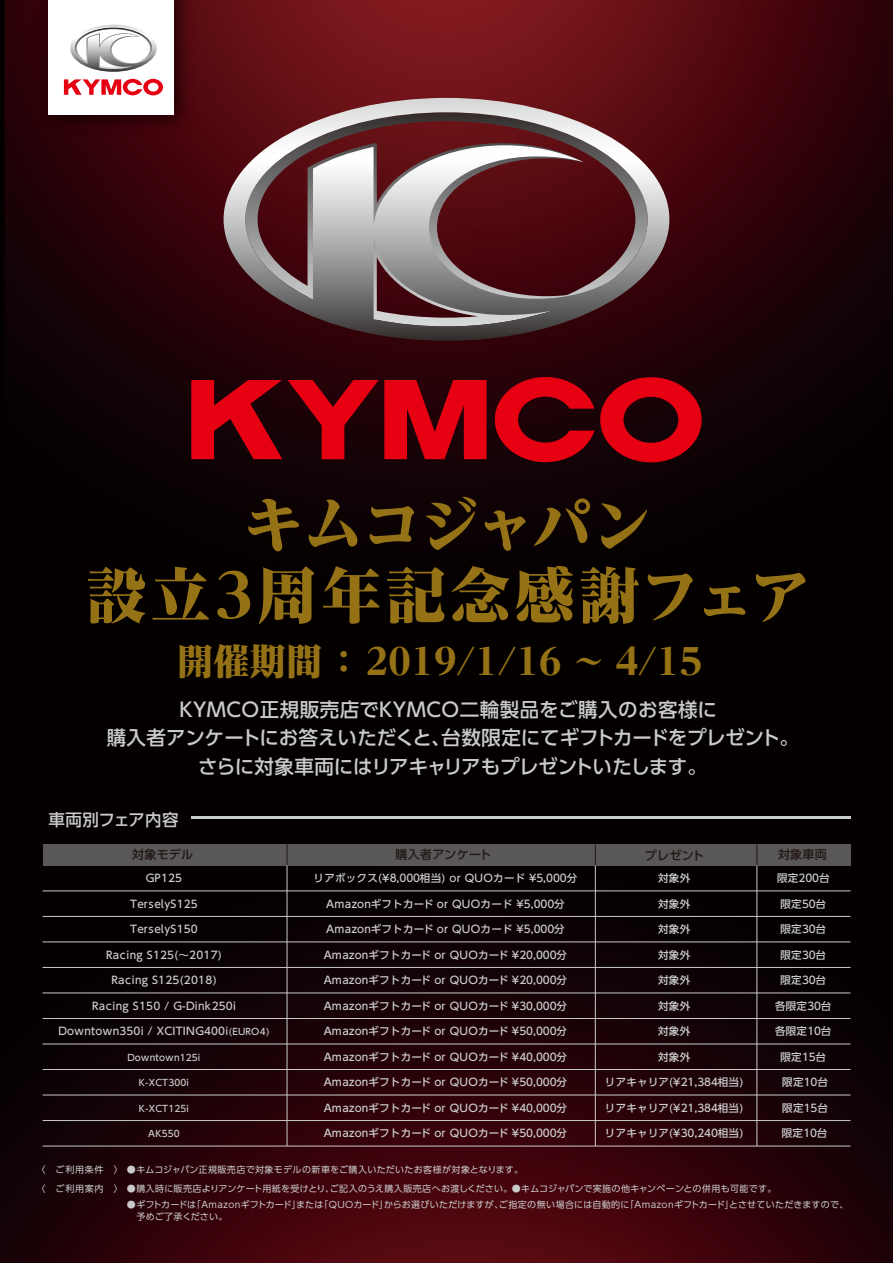
<style>
.page{position:relative;width:893px;height:1263px;background:#fff}
.page>*{position:absolute;margin:0;border:0;box-sizing:border-box;transform-origin:0 0}
.t1{font:800 expanded 60px/70.5px "Reim Pro";letter-spacing:.02em;color:#967216;text-align:center}
.t2{font:800 expanded 36px "Reim Pro";letter-spacing:.01em;color:#967216}
.t3{font:500 19.5px/28.5px "UD Shin Go Pro";color:#c9caca;text-align:center}
.t4{font:500 16.5px "UD Shin Go Pro";letter-spacing:.01em;color:#c9caca}
.t5{font:500 12px "UD Shin Go Pro";letter-spacing:.025em;color:#221815}
.t6{font:500 10.5px "UD Shin Go Pro";letter-spacing:.015em;color:#c9caca}
.t7{font:9px/19px "UD Shin Go Pro";letter-spacing:.035em;color:#c9caca}
.t8{font:500 9px "UD Shin Go Pro";letter-spacing:.015em;color:#c9caca}
.s1{font-size:9px}
</style>
<div class="page">
<img style="left:0;top:0;width:893px;height:1263px">
<div style="left:43px;top:844px;width:807px;height:21px;background:#595757"></div>
<hr style="left:191px;top:816px;width:659px;height:3px;background:#c9caca">
<hr style="left:43px;top:890px;width:807px;height:1px;background:#c9caca">
<hr style="left:43px;top:916px;width:807px;height:1px;background:#c9caca">
<hr style="left:43px;top:967px;width:807px;height:1px;background:#c9caca">
<hr style="left:43px;top:941px;width:807px;height:1px;background:#c9caca">
<hr style="left:43px;top:992px;width:807px;height:1px;background:#c9caca">
<hr style="left:43px;top:1018px;width:807px;height:1px;background:#c9caca">
<hr style="left:43px;top:1043px;width:807px;height:1px;background:#c9caca">
<hr style="left:43px;top:1069px;width:807px;height:1px;background:#c9caca">
<hr style="left:43px;top:1095px;width:807px;height:1px;background:#c9caca">
<hr style="left:43px;top:1120px;width:807px;height:1px;background:#c9caca">
<hr style="left:43px;top:1146px;width:807px;height:1px;background:#c9caca">
<hr style="left:287px;top:865px;width:1px;height:281px;background:#c9caca">
<svg style="left:287px;top:844px;width:1px;height:21px"></svg>
<hr style="left:595px;top:865px;width:1px;height:281px;background:#c9caca">
<svg style="left:595px;top:844px;width:1px;height:21px"></svg>
<hr style="left:756px;top:865px;width:1px;height:281px;background:#c9caca">
<svg style="left:756px;top:844px;width:1px;height:21px"></svg>
<img style="left:31px;top:0;width:169px;height:140px">
<div style="left:48px;top:0;width:126px;height:114px;background:#fff"></div>
<svg style="left:70px;top:25px;width:87px;height:47px"></svg>
<svg style="left:64px;top:79px;width:99px;height:16px"></svg>
<svg style="left:224px;top:98px;width:445px;height:243px;background:#745053"></svg>
<svg style="left:288px;top:380px;width:199px;height:79px;background:#8e000d"></svg>
<svg style="left:600px;top:377px;width:102px;height:85px;background:#89010c"></svg>
<svg style="left:495px;top:377px;width:99px;height:85px;background:#82010c"></svg>
<svg style="left:191px;top:380px;width:91px;height:79px;background:#97000d"></svg>
<h1 class="t1" style="left:86px;top:491px;width:726px">キムコジャパン<br>設立3周年記念感謝フェア</h1>
<h2 class="t2" style="left:177px;top:632px;width:526px">開催期間 ： 2019/1/16 ～ 4/15</h2>
<h3 class="t3" style="left:107px;top:695px;width:694px">KYMCO正規販売店でKYMCO二輪製品をご購入のお客様に<br>購入者アンケートにお答えいただくと、台数限定にてギフトカードをプレゼント。さらに対象車両にはリアキャリアもプレゼントいたします。</h3>
<h3 class="t4" style="left:49px;top:806px;width:132px">車両別フェア内容</h3>
<p class="t5" style="left:132px;top:845px;width:63px">対象モデル</p>
<p class="t5" style="left:395px;top:845px;width:98px">購入者アンケート</p>
<p class="t5" style="left:645px;top:845px;width:61px">プレゼント</p>
<p class="t5" style="left:778px;top:845px;width:50px">対象車両</p>
<p class="t6" style="left:146px;top:869px;width:38px">GP125</p>
<p class="t6" style="left:314px;top:869px;width:265px">リアボックス(¥8,000相当) or QUOカード ¥5,000分</p>
<p class="t6" style="left:777px;top:869px;width:54px">限定200台</p>
<p class="t6" style="left:130px;top:895px;width:69px">TerselyS125</p>
<p class="t6" style="left:326px;top:895px;width:240px">Amazonギフトカード or QUOカード ¥5,000分</p>
<p class="t6" style="left:780px;top:895px;width:47px">限定50台</p>
<p class="t6" style="left:130px;top:920px;width:69px">TerselyS150</p>
<p class="t6" style="left:326px;top:920px;width:240px">Amazonギフトカード or QUOカード ¥5,000分</p>
<p class="t6" style="left:780px;top:920px;width:47px">限定30台</p>
<p class="t6" style="left:111px;top:971px;width:107px">Racing S125(2018)</p>
<p class="t6" style="left:324px;top:971px;width:245px">Amazonギフトカード or QUOカード ¥20,000分</p>
<p class="t6" style="left:658px;top:869px;width:34px">対象外</p>
<p class="t6" style="left:658px;top:895px;width:34px">対象外</p>
<p class="t6" style="left:658px;top:920px;width:34px">対象外</p>
<p class="t6" style="left:106px;top:946px;width:117px">Racing S125(～2017)</p>
<p class="t6" style="left:324px;top:946px;width:245px">Amazonギフトカード or QUOカード ¥20,000分</p>
<p class="t6" style="left:658px;top:946px;width:34px">対象外</p>
<p class="t6" style="left:780px;top:946px;width:47px">限定30台</p>
<p class="t6" style="left:92px;top:997px;width:145px">Racing S150 / G-Dink250i</p>
<p class="t6" style="left:324px;top:997px;width:245px">Amazonギフトカード or QUOカード ¥30,000分</p>
<p class="t6" style="left:775px;top:997px;width:58px">各限定30台</p>
<p class="t6" style="left:59px;top:1022px;width:212px">Downtown350i / XCITING400i<span class="s1">(EURO4)</span></p>
<p class="t6" style="left:324px;top:1023px;width:245px">Amazonギフトカード or QUOカード ¥50,000分</p>
<p class="t6" style="left:775px;top:1022px;width:58px">各限定10台</p>
<p class="t8" style="left:128px;top:1050px;width:74px">Downtown125i</p>
<p class="t6" style="left:324px;top:1048px;width:245px">Amazonギフトカード or QUOカード ¥40,000分</p>
<p class="t6" style="left:780px;top:1048px;width:47px">限定15台</p>
<p class="t8" style="left:139px;top:1075px;width:52px">K-XCT300i</p>
<p class="t6" style="left:324px;top:1074px;width:245px">Amazonギフトカード or QUOカード ¥50,000分</p>
<p class="t6" style="left:782px;top:1073px;width:47px">限定10台</p>
<p class="t8" style="left:139px;top:1101px;width:52px">K-XCT125i</p>
<p class="t6" style="left:324px;top:1099px;width:245px">Amazonギフトカード or QUOカード ¥40,000分</p>
<p class="t6" style="left:780px;top:971px;width:47px">限定30台</p>
<p class="t6" style="left:658px;top:971px;width:34px">対象外</p>
<p class="t6" style="left:658px;top:997px;width:34px">対象外</p>
<p class="t6" style="left:658px;top:1022px;width:34px">対象外</p>
<p class="t6" style="left:658px;top:1048px;width:34px">対象外</p>
<p class="t6" style="left:605px;top:1073px;width:140px">リアキャリア(¥21,384相当)</p>
<p class="t6" style="left:605px;top:1099px;width:140px">リアキャリア(¥21,384相当)</p>
<p class="t6" style="left:782px;top:1099px;width:47px">限定15台</p>
<p class="t8" style="left:148px;top:1126px;width:33px">AK550</p>
<p class="t6" style="left:324px;top:1125px;width:245px">Amazonギフトカード or QUOカード ¥50,000分</p>
<p class="t6" style="left:605px;top:1124px;width:140px">リアキャリア(¥30,240相当)</p>
<p class="t6" style="left:782px;top:1124px;width:47px">限定10台</p>
<p class="t7" style="left:37px;top:1159px;width:741px">〈　ご利用条件　〉 ●キムコジャパン正規販売店で対象モデルの新車をご購入いただいたお客様が対象となります。<br>〈　ご利用案内　〉 ●購入時に販売店よりアンケート用紙を受けとり、ご記入のうえ購入販売店へお渡しください。●キムコジャパンで実施の他キャンペーンとの併用も可能です。</p>
<p class="t7" style="left:127px;top:1199px;width:723px;line-height:12px">●ギフトカードは「Amazonギフトカード」または「QUOカード」からお選びいただけますが、ご指定の無い場合には自動的に「Amazonギフトカード」とさせていただきますので、　予めご了承ください。</p>
</div>
